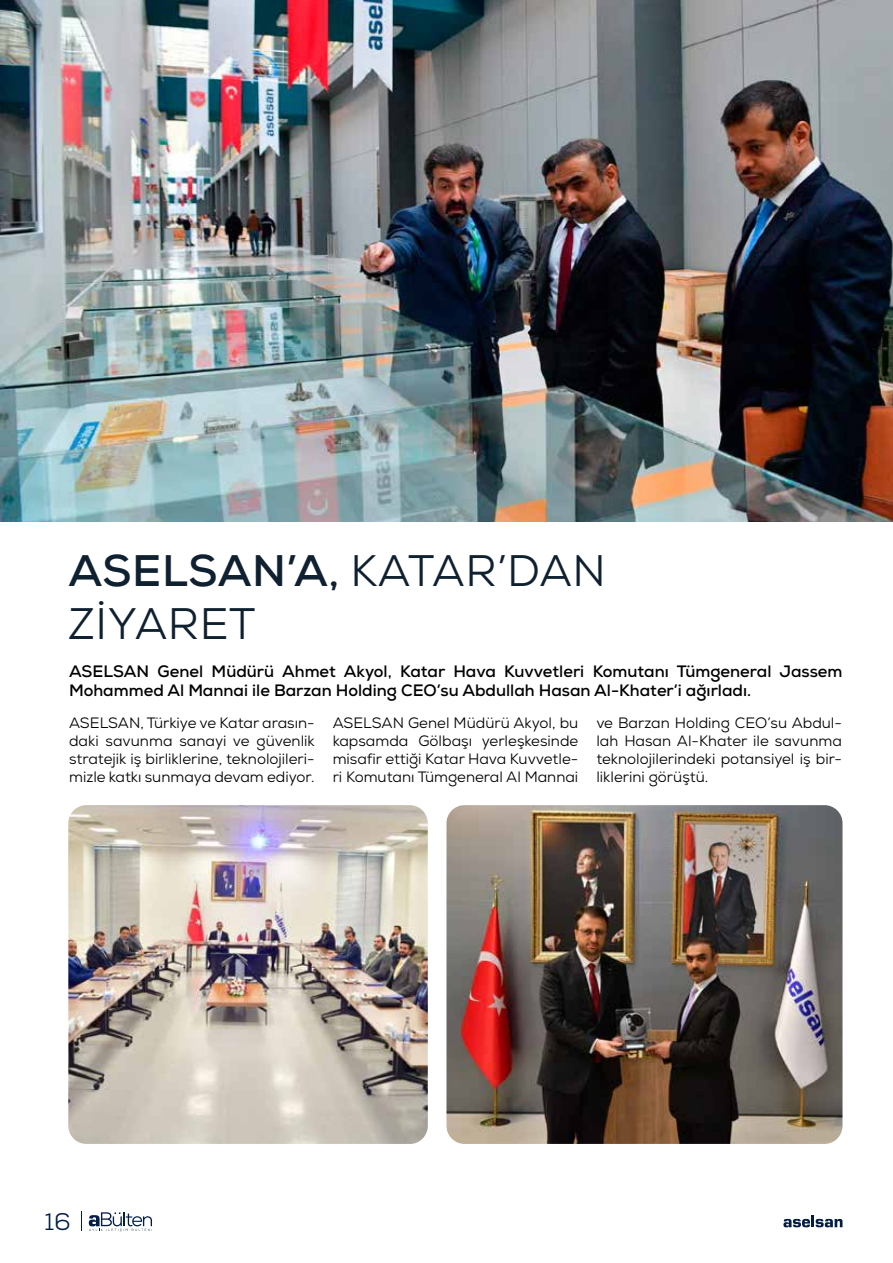
<style>
.page{position:relative;width:893px;height:1263px;background:#fff}
.page>*{position:absolute;margin:0;border:0;box-sizing:border-box;transform-origin:0 0}
.t1{font:44.1px/52.9px "Nexa";letter-spacing:.015em;color:#0f2030}
.t2{font:24px "Nexa";color:#041d47}
.t3{font:700 16.5px/19.8px "Nexa";color:#000}
.t4{font:15px/18px "Nexa";color:#000;text-align:justify}
.s1{font-weight:700}
</style>
<div class="page">
<svg style="left:783px;top:1215px;width:59px;height:12px"></svg>
<svg style="left:89px;top:1212px;width:63px;height:20px"></svg>
<svg style="left:81px;top:1211px;width:1px;height:20px"></svg>
<img style="left:0;top:0;width:893px;height:522px">
<img style="left:68px;top:805px;width:360px;height:339px">
<img style="left:446px;top:805px;width:396px;height:339px">
<h1 class="t1" style="left:69px;top:544px;width:539px"><span class="s1">ASELSAN’A,</span> KATAR’DAN<br>ZIYARET</h1>
<p class="t3" style="left:69px;top:661px;width:775px">ASELSAN Genel Müdürü Ahmet Akyol, Katar Hava Kuvvetleri Komutanı Tümgeneral Jassem<br>Mohammed Al Mannai ile Barzan Holding CEO’su Abdullah Hasan Al-Khater’i ağırladı.</p>
<p class="t4" style="left:69px;top:714px;width:247px">ASELSAN, Türkiye ve Katar arasın&shy;daki savunma sanayi ve güvenlik stratejik iş birliklerine, teknolojileri&shy;mizle katkı sunmaya devam ediyor.</p>
<p class="t4" style="left:333px;top:714px;width:247px">ASELSAN Genel Müdürü Akyol, bu kapsamda Gölbaşı yerleşkesinde misafir ettiği Katar Hava Kuvvetle&shy;ri Komutanı Tümgeneral Al Mannai</p>
<p class="t4" style="left:596px;top:714px;width:247px">ve Barzan Holding CEO’su Abdul&shy;lah Hasan Al-Khater ile savunma teknolojilerindeki potansiyel iş bir&shy;liklerini görüştü.</p>
<h2 class="t2" style="left:45px;top:1206px;width:28px">16</h2>
</div>
